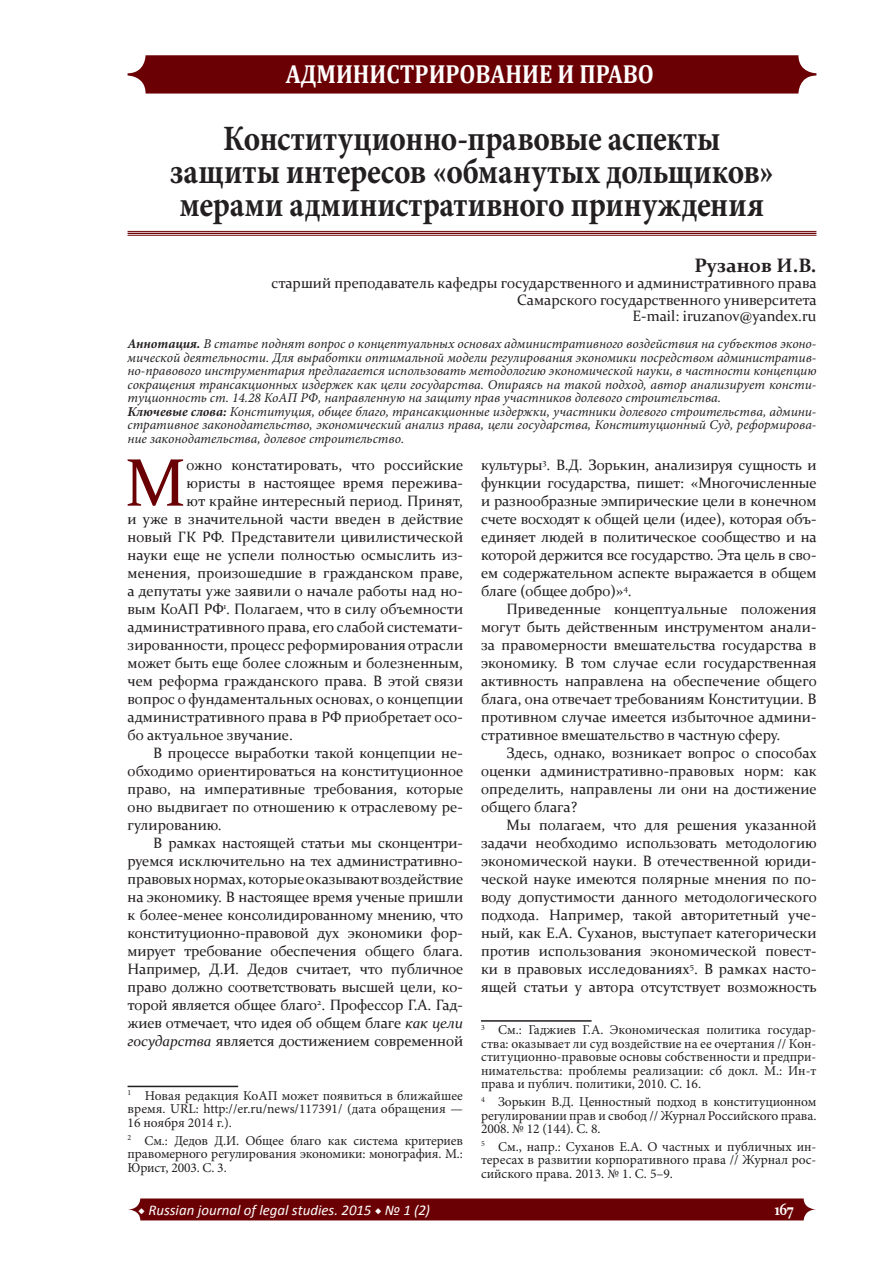
<style>
.page{position:relative;width:893px;height:1263px;background:#fff}
.page>*{position:absolute;margin:0;border:0;box-sizing:border-box;transform-origin:0 0}
.t1{font:67.65px "Constantia";color:#6b0004}
.Рубрика{font:700 35.7px/33px "Minion Pro";color:#231f20;text-align:center;scale:.88 1}
.t2{font:700 26.25px "Cambria";color:#fff;scale:.88 1}
.t3{font:700 19.5px "Constantia";color:#231f20}
.t4{font:700 16.8px "Constantia";color:#fff;scale:.8 1}
.t5{font:15px/18px "Constantia";color:#231f20;text-align:justify}
.t6{font:italic 14.85px "Calibri";color:#fff}
.t7{font:italic 13.5px/13.5px "Minion Pro";color:#231f20;text-align:justify}
.t8{font:13.5px/13.5px "Minion Pro";color:#231f20;text-align:justify}
.s1{font-weight:700}
.s2{font-style:italic}
.s3{font-family:"Minion Pro";font-weight:700;font-style:normal}
</style>
<div class="page">
<svg style="left:128px;top:1198px;width:688px;height:22px;background:#720c10"></svg>
<div style="left:128px;top:55px;width:688px;height:39px;background:#6b0004;border-radius:18px"></div>
<hr style="left:128px;top:235px;width:688px;height:1px;background:#6b0004">
<hr style="left:128px;top:233px;width:688px;height:1px;background:#6b0004">
<hr style="left:128px;top:231px;width:688px;height:1px;background:#6b0004">
<hr style="left:128px;top:1086px;width:110px;height:1px;background:#231f20">
<hr style="left:481px;top:1020px;width:111px;height:2px;background:#231f20">
<p class="t2" style="left:286px;top:56px;width:420px">АДМИНИСТРИРОВАНИЕ И ПРАВО</p>
<p class="Рубрика" style="left:170px;top:122px;width:687px">Конституционно-правовые аспекты защиты интересов «обманутых дольщиков» мерами административного принуждения</p>
<p class="t3" style="left:694px;top:251px;width:124px">Рузанов И.В.</p>
<p class="t5" style="left:271px;top:274px;width:547px;line-height:16.5px;text-align:right">старший преподаватель кафедры государственного и административного права<br>Самарского государственного университета</p>
<p class="t5" style="left:633px;top:306px;width:185px">E-mail: iruzanov@yandex.ru</p>
<p class="t7" style="left:128px;top:337px;width:690px"><span class="s1">Аннотация.</span> В статье поднят вопрос о концептуальных основах административного воздействия на субъектов эконо&shy;мической деятельности. Для выработки оптимальной модели регулирования экономики посредством административ&shy;но-правового инструментария предлагается использовать методологию экономической науки, в частности концепцию сокращения трансакционных издержек как цели государства. Опираясь на такой подход, автор анализирует консти&shy;туционность ст. 14.28 КоАП РФ, направленную на защиту прав участников долевого строительства.</p>
<p class="t7" style="left:128px;top:404px;width:690px"><span class="s1">Ключевые слова:</span> Конституция, общее благо, трансакционные издержки, участники долевого строительства, админи&shy;стративное законодательство, экономический анализ права, цели государства, Конституционный Суд, реформирова&shy;ние законодательства, долевое строительство.</p>
<p class="t1" style="left:125px;top:437px;width:63px">М</p>
<p class="t5" style="left:186px;top:455px;width:278px">ожно констатировать, что российские</p>
<p class="t5" style="left:481px;top:455px;width:337px">культуры<sup>3</sup>. В.Д. Зорькин, анализируя сущность и функции государства, пишет: «Многочисленные и разнообразные эмпирические цели в конечном счете восходят к общей цели (идее), которая объ&shy;единяет людей в политическое сообщество и на которой держится все государство. Эта цель в сво&shy;ем содержательном аспекте выражается в общем благе (общее добро)»<sup>4</sup>.</p>
<p class="t5" style="left:481px;top:599px;width:337px;text-indent:26px">Приведенные концептуальные положения могут быть действенным инструментом анали&shy;за правомерности вмешательства государства в экономику. В том случае если государственная активность направлена на обеспечение общего блага, она отвечает требованиям Конституции. В противном случае имеется избыточное админи&shy;стративное вмешательство в частную сферу.</p>
<p class="t5" style="left:481px;top:743px;width:337px;text-indent:26px">Здесь, однако, возникает вопрос о способах оценки административно-правовых норм: как определить, направлены ли они на достижение общего блага?</p>
<p class="t5" style="left:481px;top:815px;width:337px;text-indent:26px">Мы полагаем, что для решения указанной задачи необходимо использовать методологию экономической науки. В отечественной юриди&shy;ческой науке имеются полярные мнения по по&shy;воду допустимости данного методологического подхода. Например, такой авторитетный уче&shy;ный, как Е.А. Суханов, выступает категорически против использования экономической повест&shy;ки в правовых исследованиях<sup>5</sup>. В рамках насто&shy;ящей статьи у автора отсутствует возможность</p>
<p class="t8" style="left:481px;top:1023px;width:337px"><sup>3</sup> См.: Гаджиев Г.А. Экономическая политика государ&shy;ства: оказывает ли суд воздействие на ее очертания // Кон&shy;ституционно-правовые основы собственности и предпри&shy;нимательства: проблемы реализации: сб докл. М.: Ин-т права и публич. политики, 2010. С. 16.</p>
<p class="t8" style="left:481px;top:1095px;width:337px"><sup>4</sup> Зорькин В.Д. Ценностный подход в конституционном регулировании прав и свобод // Журнал Российского права.<br>2008. № 12 (144). С. 8.</p>
<p class="t8" style="left:481px;top:1140px;width:337px"><sup>5</sup> См., напр.: Суханов Е.А. О частных и публичных ин&shy;тересах в развитии корпоративного права // Журнал рос&shy;сийского права. 2013. № 1. С. 5–9.</p>
<p class="t5" style="left:186px;top:473px;width:278px">юристы в настоящее время пережива-</p>
<p class="t5" style="left:186px;top:491px;width:278px">ют крайне интересный период. Принят,</p>
<p class="t5" style="left:128px;top:509px;width:337px">и уже в значительной части введен в действие</p>
<p class="t5" style="left:128px;top:527px;width:337px">новый ГК РФ. Представители цивилистической</p>
<p class="t5" style="left:128px;top:545px;width:337px">науки еще не успели полностью осмыслить из-</p>
<p class="t5" style="left:128px;top:563px;width:337px">менения, произошедшие в гражданском праве,</p>
<p class="t5" style="left:128px;top:581px;width:337px">а депутаты уже заявили о начале работы над но-</p>
<p class="t5" style="left:128px;top:599px;width:337px">вым КоАП РФ<sup>1</sup>. Полагаем, что в силу объемности</p>
<p class="t5" style="left:128px;top:617px;width:337px">административного права, его слабой системати-</p>
<p class="t5" style="left:128px;top:635px;width:337px">зированности, процесс реформирования отрасли</p>
<p class="t5" style="left:128px;top:653px;width:337px">может быть еще более сложным и болезненным,</p>
<p class="t5" style="left:128px;top:671px;width:337px">чем реформа гражданского права. В этой связи</p>
<p class="t5" style="left:128px;top:689px;width:337px">вопрос о фундаментальных основах, о концепции</p>
<p class="t5" style="left:128px;top:707px;width:337px">административного права в РФ приобретает осо-</p>
<p class="t5" style="left:128px;top:725px;width:167px">бо актуальное звучание.</p>
<p class="t5" style="left:128px;top:743px;width:337px;text-indent:26px">В процессе выработки такой концепции не&shy;обходимо ориентироваться на конституционное право, на императивные требования, которые оно выдвигает по отношению к отраслевому ре&shy;гулированию.</p>
<p class="t5" style="left:128px;top:833px;width:337px;text-indent:26px">В рамках настоящей статьи мы сконцентри&shy;руемся исключительно на тех административно&shy;правовых нормах, которые оказывают воздействие на экономику. В настоящее время ученые пришли к более-менее консолидированному мнению, что конституционно-правовой дух экономики фор&shy;мирует требование обеспечения общего блага.<br>Например, Д.И. Дедов считает, что публичное право должно соответствовать высшей цели, ко&shy;торой является общее благо<sup>2</sup>. Профессор Г.А. Гад&shy;жиев отмечает, что идея об общем благе <span class="s2">как цели государства</span> является достижением современной</p>
<p class="t8" style="left:128px;top:1089px;width:337px"><sup>1</sup> Новая редакция КоАП может появиться в ближайшее время. URL: http://er.ru/news/117391/ (дата обращения — 16 ноября 2014 г.).</p>
<p class="t8" style="left:128px;top:1134px;width:337px"><sup>2</sup> См.: Дедов Д.И. Общее благо как система критериев правомерного регулирования экономики: монография. М.:<br>Юрист, 2003. С. 3.</p>
<p class="t6" style="left:138px;top:1200px;width:293px"><span class="s3">◆</span> Russian journal of legal studies. 2015 <span class="s3">◆</span> № 1 (2)</p>
<p class="t4" style="left:775px;top:1197px;width:25px">167</p>
</div>
